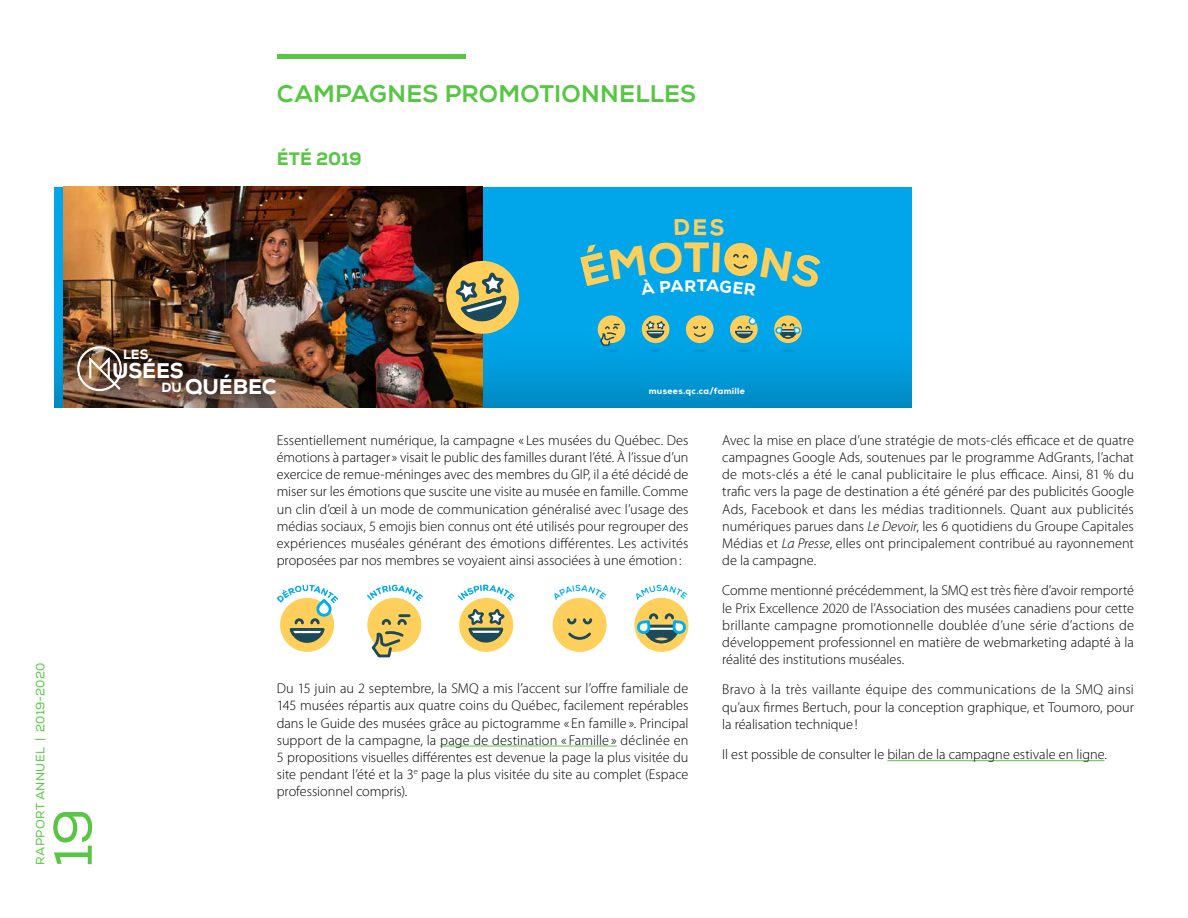
<style>
.page{position:relative;width:1188px;height:918px;background:#fff}
.page>*{position:absolute;margin:0;border:0;box-sizing:border-box;transform-origin:0 0}
.t1{font:54px "Nexa";color:#58c644}
.t2{font:800 42.15px "Nexa";color:#ffcf5b}
.t3{font:800 24px "Nexa";letter-spacing:.01em;color:#58c644}
.t4{font:800 21.15px/16px "Nexa";letter-spacing:-.005em;color:#fff}
.t5{font:800 18px "Nexa";letter-spacing:-.005em;color:#58c644}
.t6{font:300 14.25px/17.1px "Myriad Pro";color:#000;text-align:justify}
.t7{font:800 13.35px "Nexa";color:#fff}
.t8{font:12px "Nexa";letter-spacing:.025em;color:#58c644}
.t9{font:800 8.85px "Nexa";letter-spacing:.035em;color:#fff}
.s1{font-size:13.35px}
.s2{font-style:italic}
</style>
<div class="page">
<hr style="left:440px;top:746px;width:177px;height:1px;background:#58c644">
<hr style="left:887px;top:760px;width:217px;height:1px;background:#58c644">
<div style="left:277px;top:54px;width:189px;height:5px;background:#58c644"></div>
<div style="left:54px;top:187px;width:857px;height:221px;background:#00a6e9"></div>
<div style="left:54px;top:319px;width:857px;height:89px;background:linear-gradient(to bottom,#02acef,#008cc5)"></div>
<img style="left:64px;top:187px;width:376px;height:159px">
<hr style="left:648px;top:349px;width:15px;height:3px;background:#000;border-radius:50%">
<hr style="left:692px;top:349px;width:15px;height:3px;background:#000;border-radius:50%">
<hr style="left:736px;top:349px;width:16px;height:3px;background:#000;border-radius:50%">
<hr style="left:780px;top:349px;width:16px;height:3px;background:#000;border-radius:50%">
<hr style="left:604px;top:349px;width:15px;height:3px;background:#000;border-radius:50%">
<div style="left:687px;top:316px;width:26px;height:26px;background:#ffcf5b;border-radius:50%"></div>
<div style="left:686px;top:315px;width:28px;height:28px;border:1px solid #ffcf5b;border-radius:50%"></div>
<svg style="left:693px;top:326px;width:14px;height:11px"></svg>
<svg style="left:597px;top:315px;width:29px;height:32px"></svg>
<div style="left:731px;top:316px;width:26px;height:26px;background:#ffcf5b;border-radius:50%"></div>
<div style="left:730px;top:315px;width:28px;height:28px;border:1px solid #ffcf5b;border-radius:50%"></div>
<svg style="left:734px;top:315px;width:24px;height:24px"></svg>
<div style="left:643px;top:316px;width:26px;height:26px;background:#ffcf5b;border-radius:50%"></div>
<div style="left:642px;top:315px;width:27px;height:28px;border:1px solid #ffcf5b;border-radius:50%"></div>
<svg style="left:645px;top:320px;width:21px;height:19px"></svg>
<div style="left:775px;top:316px;width:26px;height:26px;background:#ffcf5b;border-radius:50%"></div>
<div style="left:774px;top:315px;width:28px;height:28px;border:1px solid #ffcf5b;border-radius:50%"></div>
<svg style="left:776px;top:323px;width:24px;height:16px"></svg>
<img style="left:292px;top:346px;width:148px;height:62px">
<img style="left:60px;top:329px;width:232px;height:79px">
<svg style="left:77px;top:346px;width:45px;height:45px;background:#8f7765"></svg>
<svg style="left:440px;top:187px;width:81px;height:221px"></svg>
<div style="left:282px;top:599px;width:51px;height:51px;background:#ffcf5c;border-radius:50%"></div>
<div style="left:280px;top:598px;width:54px;height:54px;border:3px solid #ffcf5c;border-radius:50%"></div>
<svg style="left:636px;top:585px;width:51px;height:15px"></svg>
<div style="left:636px;top:599px;width:51px;height:51px;background:#ffcf5c;border-radius:50%"></div>
<div style="left:634px;top:598px;width:55px;height:54px;border:3px solid #ffcf5c;border-radius:50%"></div>
<svg style="left:635px;top:612px;width:53px;height:33px"></svg>
<svg style="left:554px;top:585px;width:52px;height:15px"></svg>
<div style="left:554px;top:599px;width:51px;height:51px;background:#ffcf5c;border-radius:50%"></div>
<div style="left:553px;top:598px;width:54px;height:54px;border:3px solid #ffcf5c;border-radius:50%"></div>
<svg style="left:567px;top:618px;width:26px;height:22px"></svg>
<svg style="left:458px;top:585px;width:56px;height:16px"></svg>
<div style="left:461px;top:599px;width:51px;height:51px;background:#ffcf5c;border-radius:50%"></div>
<div style="left:459px;top:598px;width:54px;height:54px;border:3px solid #ffcf5c;border-radius:50%"></div>
<svg style="left:466px;top:607px;width:41px;height:37px"></svg>
<svg style="left:367px;top:585px;width:56px;height:16px"></svg>
<div style="left:367px;top:598px;width:54px;height:54px;border:3px solid #ffcf5c;border-radius:50%"></div>
<div style="left:369px;top:599px;width:51px;height:51px;background:#ffcf5c;border-radius:50%"></div>
<svg style="left:370px;top:613px;width:42px;height:45px"></svg>
<svg style="left:277px;top:585px;width:61px;height:59px"></svg>
<svg style="left:724px;top:243px;width:34px;height:33px"></svg>
<h3 class="t3" style="left:277px;top:79px;width:421px">CAMPAGNES PROMOTIONNELLES</h3>
<p class="t5" style="left:277px;top:147px;width:86px">ÉTÉ 2019</p>
<h2 class="t2" style="left:684px;top:231px;width:28px">T</h2>
<p class="t8" style="left:33px;top:865px;width:204px;rotate:-90deg">RAPPORT ANNUEL | 2019-2020</p>
<h1 class="t1" style="left:41px;top:867px;width:60px;rotate:-90deg">19</h1>
<p class="t7" style="left:123px;top:346px;width:27px">LES</p>
<h3 class="t4" style="left:162px;top:363px;width:116px;text-indent:-49px">USÉES<br><span class="s1">DU</span> QUÉBEC</h3>
<p class="t9" style="left:649px;top:386px;width:98px">musees.qc.ca/famille</p>
<p class="t6" style="left:277px;top:432px;width:413px">Essentiellement numérique, la campagne « Les musées du Québec. Des émotions à partager» visait le public des familles durant l’été. À l’issue d’un exercice de remue-méninges avec des membres du GIP, il a été décidé de miser sur les émotions que suscite une visite au musée en famille. Comme un clin d’œil à un mode de communication généralisé avec l’usage des médias sociaux, 5 emojis bien connus ont été utilisés pour regrouper des expériences muséales générant des émotions différentes. Les activités proposées par nos membres se voyaient ainsi associées à une émotion:</p>
<p class="t6" style="left:277px;top:680px;width:413px">Du 15 juin au 2 septembre, la SMQ a mis l’accent sur l’offre familiale de 145 musées répartis aux quatre coins du Québec, facilement repérables dans le Guide des musées grâce au pictogramme « En famille ». Principal support de la campagne, la page de destination « Famille » déclinée en 5 propositions visuelles différentes est devenue la page la plus visitée du site pendant l’été et la 3<sup>e</sup> page la plus visitée du site au complet (Espace professionnel compris).</p>
<p class="t6" style="left:722px;top:432px;width:413px">Avec la mise en place d’une stratégie de mots-clés efficace et de quatre campagnes Google Ads, soutenues par le programme AdGrants, l’achat de mots-clés a été le canal publicitaire le plus efficace. Ainsi, 81 % du trafic vers la page de destination a été généré par des publicités Google Ads, Facebook et dans les médias traditionnels. Quant aux publicités numériques parues dans <span class="s2">Le Devoir</span>, les 6 quotidiens du Groupe Capitales Médias et <span class="s2">La Presse</span>, elles ont principalement contribué au rayonnement de la campagne.</p>
<p class="t6" style="left:722px;top:582px;width:413px">Comme mentionné précédemment, la SMQ est très fière d’avoir remporté le Prix Excellence 2020 de l’Association des musées canadiens pour cette brillante campagne promotionnelle doublée d’une série d’actions de développement professionnel en matière de webmarketing adapté à la réalité des institutions muséales.</p>
<p class="t6" style="left:722px;top:681px;width:413px">Bravo à la très vaillante équipe des communications de la SMQ ainsi qu’aux firmes Bertuch, pour la conception graphique, et Toumoro, pour la réalisation technique !</p>
<p class="t6" style="left:722px;top:746px;width:386px">Il est possible de consulter le bilan de la campagne estivale en ligne.</p>
</div>
